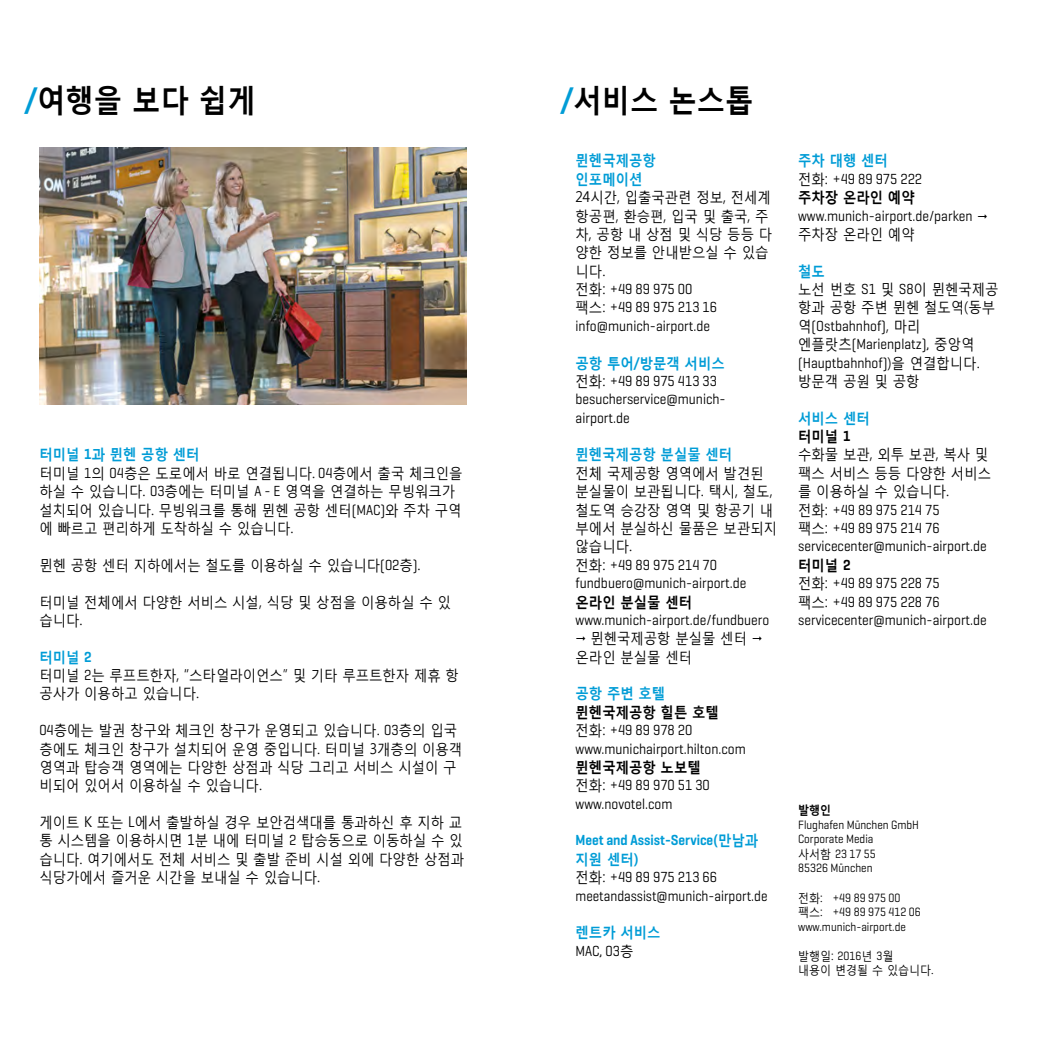
<style>
.page{position:relative;width:1042px;height:1042px;background:#fff}
.page>*{position:absolute;margin:0;border:0;box-sizing:border-box;transform-origin:0 0}
.Headline_DINlang___o{font:700 31.5px "Malgun Gothic";color:#000;scale:.9 1}
.Fließtext_DINlang{font:14.88px/18.4px "Malgun Gothic";color:#000;scale:.9 1}
.Fließtext_DINlang-2{font:14.88px/18.4px "Munich Airport Pro";color:#000;scale:.9 1}
.head_weiss{font:14.88px/18.4px "Munich Airport Pro";color:#000;scale:.9 1}
.Fließtext_DINlang-3{font:700 14.88px "Malgun Gothic";color:#009cd6;scale:.9 1}
.head_weiss-2{font:14.88px "Munich Airport Pro";color:#000;scale:.88 1}
.head_weiss-3{font:600 14.88px/18.4px "Munich Airport Pro";color:#009cd6;scale:.9 1}
.Fließtext_DINlang-4{font:700 14.88px "Malgun Gothic";color:#000;scale:.9 1}
.head_weiss-4{font:700 14.88px "Malgun Gothic";color:#000;scale:.9 1}
.head_weiss-5{font:700 14.88px "Malgun Gothic";color:#009cd6;scale:.9 1}
.Subheadline_DINlang{font:700 14.88px "Malgun Gothic";color:#009cd6;scale:.9 1}
.Marginaltext__Bildun{font:12.25px/14.5px "Munich Airport Pro";color:#000;scale:.9 1}
.info{font:12.25px "Malgun Gothic";color:#000;scale:.9 1}
.Marginaltext__Bildun-2{font:12.25px "Malgun Gothic";color:#000;scale:.9 1}
.s1{color:#009cd6}
.s2{font-family:"Munich Airport Pro";font-weight:600}
.s3{font-family:"Munich Airport Pro"}
.s4{font-family:"Malgun Gothic"}
.s5{font-family:"Malgun Gothic";font-weight:700}
</style>
<div class="page">
<img style="left:40px;top:147px;width:426px;height:257px">
<p class="Headline_DINlang___o" style="left:25px;top:80px;width:258px"><span class="s1">/</span>여행을 보다 쉽게</p>
<p class="Subheadline_DINlang" style="left:39px;top:445px;width:180px">터미널 <span class="s2">1</span>과 뮌헨 공항 센터</p>
<p class="Fließtext_DINlang" style="left:39px;top:463px;width:472px">터미널 <span class="s3">1</span>의 <span class="s3">04</span>층은 도로에서 바로 연결됩니다. <span class="s3">04</span>층에서 출국 체크인을 하실 수 있습니다. <span class="s3">03</span>층에는 터미널 <span class="s3">A - E</span> 영역을 연결하는 무빙워크가 설치되어 있습니다. 무빙워크를 통해 뮌헨 공항 센터<span class="s3">(MAC)</span>와 주차 구역 에 빠르고 편리하게 도착하실 수 있습니다.</p>
<p class="Fließtext_DINlang" style="left:39px;top:555px;width:425px">뮌헨 공항 센터 지하에서는 철도를 이용하실 수 있습니다<span class="s3">(02</span>층<span class="s3">)</span>.</p>
<p class="Fließtext_DINlang" style="left:39px;top:592px;width:459px">터미널 전체에서 다양한 서비스 시설, 식당 및 상점을 이용하실 수 있 습니다.</p>
<p class="Fließtext_DINlang-3" style="left:39px;top:647px;width:60px">터미널 <span class="s2">2</span></p>
<p class="Fließtext_DINlang" style="left:39px;top:666px;width:468px">터미널 <span class="s3">2</span>는 루프트한자, “스타얼라이언스” 및 기타 루프트한자 제휴 항 공사가 이용하고 있습니다.</p>
<p class="Fließtext_DINlang" style="left:39px;top:721px;width:471px"><span class="s3">04</span>층에는 발권 창구와 체크인 창구가 운영되고 있습니다. <span class="s3">03</span>층의 입국 층에도 체크인 창구가 설치되어 운영 중입니다. 터미널 3개층의 이용객 영역과 탑승객 영역에는 다양한 상점과 식당 그리고 서비스 시설이 구 비되어 있어서 이용하실 수 있습니다.</p>
<p class="Fließtext_DINlang" style="left:39px;top:813px;width:474px">게이트 K 또는 L에서 출발하실 경우 보안검색대를 통과하신 후 지하 교 통 시스템을 이용하시면 1분 내에 터미널 <span class="s3">2</span> 탑승동으로 이동하실 수 있 습니다. 여기에서도 전체 서비스 및 출발 준비 시설 외에 다양한 상점과 식당가에서 즐거운 시간을 보내실 수 있습니다.</p>
<p class="Headline_DINlang___o" style="left:561px;top:80px;width:215px"><span class="s1">/</span>서비스 논스톱</p>
<p class="Fließtext_DINlang-3" style="left:575px;top:151px;width:91px">뮌헨국제공항</p>
<p class="Fließtext_DINlang-3" style="left:575px;top:170px;width:76px">인포메이션</p>
<p class="Fließtext_DINlang" style="left:575px;top:188px;width:220px">24시간, 입출국관련 정보, 전세계 항공편, 환승편, 입국 및 출국, 주 차, 공항 내 상점 및 식당 등등 다 양한 정보를 안내받으실 수 있습 니다.</p>
<p class="Fließtext_DINlang-2" style="left:575px;top:279px;width:131px"><span class="s4">전화:</span> +49 89 975 00</p>
<p class="Fließtext_DINlang-2" style="left:575px;top:298px;width:159px"><span class="s4">팩스:</span> +49 89 975 213 16</p>
<p class="Fließtext_DINlang-2" style="left:575px;top:316px;width:151px">info@munich-airport.de</p>
<p class="Fließtext_DINlang-3" style="left:575px;top:353px;width:167px">공항 투어/방문객 서비스</p>
<p class="Fließtext_DINlang-2" style="left:575px;top:371px;width:159px"><span class="s4">전화:</span> +49 89 975 413 33</p>
<p class="Fließtext_DINlang-2" style="left:575px;top:390px;width:168px">besucherservice@munich&shy;airport.de</p>
<p class="Fließtext_DINlang-3" style="left:575px;top:445px;width:176px">뮌헨국제공항 분실물 센터</p>
<p class="Fließtext_DINlang" style="left:575px;top:463px;width:225px">전체 국제공항 영역에서 발견된 분실물이 보관됩니다. 택시, 철도, 철도역 승강장 영역 및 항공기 내 부에서 분실하신 물품은 보관되지 않습니다.</p>
<p class="Fließtext_DINlang-2" style="left:575px;top:555px;width:159px"><span class="s4">전화:</span> +49 89 975 214 70</p>
<p class="Fließtext_DINlang-2" style="left:575px;top:573px;width:191px">fundbuero@munich-airport.de</p>
<p class="Fließtext_DINlang-4" style="left:575px;top:592px;width:131px">온라인 분실물 센터</p>
<p class="Fließtext_DINlang-2" style="left:575px;top:610px;width:217px">www.munich-airport.de/fundbuero</p>
<p class="Fließtext_DINlang" style="left:590px;top:629px;width:176px">뮌헨국제공항 분실물 센터</p>
<p class="Fließtext_DINlang" style="left:575px;top:647px;width:131px">온라인 분실물 센터</p>
<p class="Fließtext_DINlang-3" style="left:575px;top:684px;width:101px">공항 주변 호텔</p>
<p class="Fließtext_DINlang-4" style="left:575px;top:702px;width:161px">뮌헨국제공항 힐튼 호텔</p>
<p class="head_weiss" style="left:575px;top:720px;width:131px"><span class="s4">전화:</span> +49 89 978 20</p>
<p class="head_weiss" style="left:575px;top:739px;width:191px">www.munichairport.hilton.com</p>
<p class="head_weiss-4" style="left:575px;top:758px;width:141px">뮌헨국제공항 노보텔</p>
<p class="head_weiss" style="left:575px;top:775px;width:151px"><span class="s4">전화:</span> +49 89 970 51 30</p>
<p class="head_weiss" style="left:575px;top:794px;width:109px">www.novotel.com</p>
<p class="head_weiss-3" style="left:575px;top:831px;width:204px">Meet and Assist-Service<span class="s5">(만남과 지원 센터)</span></p>
<p class="head_weiss" style="left:575px;top:867px;width:159px"><span class="s4">전화:</span> +49 89 975 213 66</p>
<p class="head_weiss-2" style="left:575px;top:886px;width:220px">meetandassist@munich-airport.de</p>
<p class="head_weiss-5" style="left:575px;top:923px;width:96px">렌트카 서비스</p>
<p class="head_weiss" style="left:575px;top:941px;width:66px">MAC, 03<span class="s4">층</span></p>
<p class="head_weiss-5" style="left:798px;top:151px;width:101px">주차 대행 센터</p>
<p class="head_weiss" style="left:798px;top:169px;width:139px"><span class="s4">전화:</span> +49 89 975 222</p>
<p class="head_weiss-4" style="left:798px;top:188px;width:131px">주차장 온라인 예약</p>
<p class="head_weiss" style="left:798px;top:206px;width:195px">www.munich-airport.de/parken <span class="s4">주차장 온라인 예약</span></p>
<p class="head_weiss-5" style="left:798px;top:261px;width:31px">철도</p>
<p class="Fließtext_DINlang" style="left:798px;top:280px;width:224px">노선 번호 <span class="s3">S1</span> 및 <span class="s3">S8</span>이 뮌헨국제공 항과 공항 주변 뮌헨 철도역(동부 역<span class="s3">(Ostbahnhof)</span>, 마리 엔플랏츠<span class="s3">(Marienplatz),</span> 중앙역 <span class="s3">(Hauptbahnhof)</span>)을 연결합니다. 방문객 공원 및 공항</p>
<p class="Fließtext_DINlang-3" style="left:798px;top:408px;width:81px">서비스 센터</p>
<p class="Fließtext_DINlang-4" style="left:798px;top:427px;width:60px">터미널 <span class="s2">1</span></p>
<p class="Fließtext_DINlang" style="left:798px;top:445px;width:216px">수화물 보관, 외투 보관, 복사 및 팩스 서비스 등등 다양한 서비스 를 이용하실 수 있습니다.</p>
<p class="Fließtext_DINlang-2" style="left:798px;top:500px;width:159px"><span class="s4">전화:</span> +49 89 975 214 75</p>
<p class="Fließtext_DINlang-2" style="left:798px;top:518px;width:159px"><span class="s4">팩스:</span> +49 89 975 214 76</p>
<p class="Fließtext_DINlang-2" style="left:798px;top:537px;width:211px">servicecenter@munich-airport.de</p>
<p class="Fließtext_DINlang-4" style="left:798px;top:555px;width:60px">터미널 <span class="s2">2</span></p>
<p class="Fließtext_DINlang-2" style="left:798px;top:573px;width:159px"><span class="s4">전화:</span> +49 89 975 228 75</p>
<p class="Fließtext_DINlang-2" style="left:798px;top:592px;width:159px"><span class="s4">팩스:</span> +49 89 975 228 76</p>
<p class="Fließtext_DINlang-2" style="left:798px;top:610px;width:211px">servicecenter@munich-airport.de</p>
<p class="Marginaltext__Bildun" style="left:798px;top:802px;width:136px"><span class="s5">발행인<br></span>Flughafen München GmbH</p>
<p class="Marginaltext__Bildun" style="left:798px;top:831px;width:85px">Corporate Media</p>
<p class="Marginaltext__Bildun" style="left:798px;top:846px;width:88px"><span class="s4">사서함</span> 23 17 55</p>
<p class="Marginaltext__Bildun" style="left:798px;top:860px;width:84px">85326 München</p>
<p class="Marginaltext__Bildun" style="left:798px;top:889px;width:115px"><span class="s4">전화:</span> +49 89 975 00</p>
<p class="Marginaltext__Bildun" style="left:798px;top:904px;width:138px"><span class="s4">팩스:</span> +49 89 975 412 06</p>
<p class="Marginaltext__Bildun" style="left:798px;top:919px;width:121px">www.munich-airport.de</p>
<p class="Marginaltext__Bildun-2" style="left:798px;top:948px;width:107px">발행일: <span class="s3">2016</span>년 <span class="s3">3</span>월</p>
<p class="info" style="left:798px;top:963px;width:152px">내용이 변경될 수 있습니다.</p>
</div>
